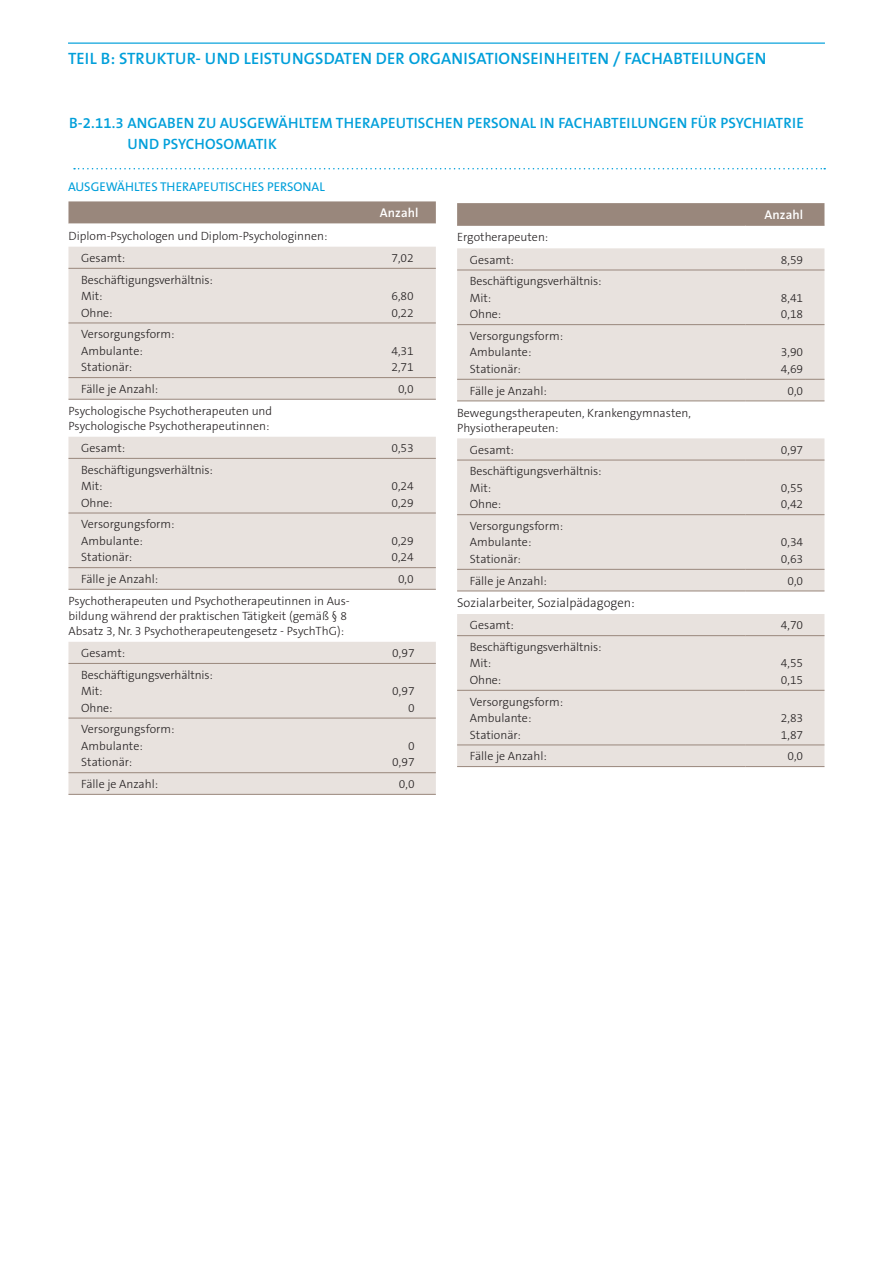
<style>
.page{position:relative;width:893px;height:1263px;background:#fff}
.page>*{position:absolute;margin:0;border:0;box-sizing:border-box;transform-origin:0 0}
.t1{font:600 16.5px "The Sans B6";letter-spacing:.01em;color:#009fda}
.t2{font:600 15px/21.3px "The Sans B6";letter-spacing:.01em;color:#009fda}
.t3{font:12.75px "The Sans B5 Plain";color:#009fda}
.t4{font:300 12.75px "The Sans B3";color:#231f20}
.t5{font:600 12.75px "The Sans B6";letter-spacing:.01em;color:#fff}
.t6{font:300 12px/16.5px "The Sans B3";color:#231f20}
</style>
<div class="page">
<hr style="left:68px;top:43px;width:757px;height:1px;background:#009fda">
<svg style="left:74px;top:168px;width:751px;height:1px"></svg>
<svg style="left:68px;top:201px;width:368px;height:23px;background:#9d8c82"></svg>
<svg style="left:68px;top:247px;width:368px;height:547px;fill:#e8e2de"></svg>
<hr style="left:68px;top:268px;width:303px;height:1px;background:#99877c">
<hr style="left:68px;top:323px;width:303px;height:1px;background:#99877c">
<hr style="left:68px;top:458px;width:303px;height:1px;background:#99877c">
<hr style="left:68px;top:513px;width:303px;height:1px;background:#99877c">
<hr style="left:68px;top:663px;width:303px;height:1px;background:#99877c">
<hr style="left:68px;top:718px;width:303px;height:1px;background:#99877c">
<hr style="left:371px;top:268px;width:65px;height:1px;background:#99877c">
<hr style="left:371px;top:323px;width:65px;height:1px;background:#99877c">
<hr style="left:371px;top:458px;width:65px;height:1px;background:#99877c">
<hr style="left:371px;top:513px;width:65px;height:1px;background:#99877c">
<hr style="left:371px;top:663px;width:65px;height:1px;background:#99877c">
<hr style="left:371px;top:718px;width:65px;height:1px;background:#99877c">
<hr style="left:68px;top:377px;width:303px;height:1px;background:#99877c">
<hr style="left:371px;top:377px;width:65px;height:1px;background:#99877c">
<hr style="left:68px;top:399px;width:303px;height:1px;background:#99877c">
<hr style="left:371px;top:399px;width:65px;height:1px;background:#99877c">
<hr style="left:68px;top:567px;width:303px;height:1px;background:#99877c">
<hr style="left:371px;top:567px;width:65px;height:1px;background:#99877c">
<hr style="left:68px;top:589px;width:303px;height:1px;background:#99877c">
<hr style="left:371px;top:589px;width:65px;height:1px;background:#99877c">
<hr style="left:68px;top:772px;width:303px;height:1px;background:#99877c">
<hr style="left:371px;top:772px;width:65px;height:1px;background:#99877c">
<hr style="left:68px;top:794px;width:303px;height:1px;background:#99877c">
<hr style="left:371px;top:794px;width:65px;height:1px;background:#99877c">
<div style="left:457px;top:203px;width:367px;height:22px;background:#99877c"></div>
<svg style="left:457px;top:248px;width:367px;height:518px;background:#eae4e1"></svg>
<hr style="left:457px;top:270px;width:288px;height:1px;background:#99877c">
<hr style="left:457px;top:324px;width:288px;height:1px;background:#99877c">
<hr style="left:457px;top:460px;width:288px;height:1px;background:#99877c">
<hr style="left:457px;top:514px;width:288px;height:1px;background:#99877c">
<hr style="left:457px;top:635px;width:288px;height:1px;background:#99877c">
<hr style="left:457px;top:690px;width:288px;height:1px;background:#99877c">
<hr style="left:745px;top:270px;width:79px;height:1px;background:#99877c">
<hr style="left:745px;top:324px;width:79px;height:1px;background:#99877c">
<hr style="left:745px;top:460px;width:79px;height:1px;background:#99877c">
<hr style="left:745px;top:514px;width:79px;height:1px;background:#99877c">
<hr style="left:745px;top:635px;width:79px;height:1px;background:#99877c">
<hr style="left:745px;top:690px;width:79px;height:1px;background:#99877c">
<hr style="left:457px;top:225px;width:288px;height:1px;background:#99877c">
<hr style="left:745px;top:225px;width:79px;height:1px;background:#99877c">
<hr style="left:457px;top:379px;width:288px;height:1px;background:#99877c">
<hr style="left:745px;top:379px;width:79px;height:1px;background:#99877c">
<hr style="left:457px;top:401px;width:288px;height:1px;background:#99877c">
<hr style="left:745px;top:401px;width:79px;height:1px;background:#99877c">
<hr style="left:457px;top:569px;width:288px;height:1px;background:#99877c">
<hr style="left:745px;top:569px;width:79px;height:1px;background:#99877c">
<hr style="left:457px;top:591px;width:288px;height:1px;background:#99877c">
<hr style="left:745px;top:591px;width:79px;height:1px;background:#99877c">
<hr style="left:457px;top:745px;width:288px;height:1px;background:#99877c">
<hr style="left:745px;top:745px;width:79px;height:1px;background:#99877c">
<hr style="left:457px;top:766px;width:288px;height:1px;background:#99877c">
<hr style="left:745px;top:766px;width:79px;height:1px;background:#99877c">
<h1 class="t1" style="left:68px;top:49px;width:700px">TEIL B: STRUKTUR- UND LEISTUNGSDATEN DER ORGANISATIONSEINHEITEN / FACHABTEILUNGEN</h1>
<p class="t2" style="left:128px;top:112px;width:678px;text-indent:-59px">B-2.11.3 ANGABEN ZU AUSGEWÄHLTEM THERAPEUTISCHEN PERSONAL IN FACHABTEILUNGEN FÜR PSYCHIATRIE<br>UND PSYCHOSOMATIK</p>
<p class="t3" style="left:68px;top:180px;width:183px">AUSGEWÄH LTES THE RAPEUTISCHES</p>
<p class="t3" style="left:267px;top:180px;width:59px">PE RSONAL</p>
<p class="t5" style="left:380px;top:206px;width:40px">ANZAHL</p>
<p class="t5" style="left:764px;top:208px;width:40px">ANZAHL</p>
<p class="t6" style="left:81px;top:225px;width:248px;line-height:22.4px;text-indent:-13px">Diplom-Psychologen und Diplom-Psychologinnen:<br>Gesamt:</p>
<p class="t6" style="left:391px;top:250px;width:24px">7,02</p>
<p class="t6" style="left:470px;top:226px;width:80px;line-height:22.4px;text-indent:-13px">E rgotherapeuten:<br>Gesamt:</p>
<p class="t6" style="left:781px;top:252px;width:24px">8,59</p>
<p class="t6" style="left:81px;top:272px;width:133px">Beschäftigungsverhältnis:<br>Mit:<br>Ohne:</p>
<p class="t6" style="left:391px;top:288px;width:24px">6,80<br>0,22</p>
<p class="t6" style="left:470px;top:273px;width:133px">Beschäftigungsverhältnis:<br>Mit:<br>Ohne:</p>
<p class="t6" style="left:781px;top:290px;width:24px">8,41<br>0,18</p>
<p class="t6" style="left:81px;top:326px;width:95px">Versorgungsform:<br>Ambulante:<br>Stationär:</p>
<p class="t6" style="left:391px;top:343px;width:24px">4,31<br>2,71</p>
<p class="t6" style="left:470px;top:328px;width:95px">Versorgungsform:<br>Ambulante:<br>Stationär:</p>
<p class="t6" style="left:781px;top:344px;width:24px">3,90<br>4,69</p>
<p class="t6" style="left:81px;top:381px;width:78px">Fälle je Anzahl:</p>
<p class="t6" style="left:398px;top:381px;width:17px">0,0</p>
<p class="t6" style="left:68px;top:404px;width:205px;line-height:15px">Psychologische Psychotherapeuten und<br>Psychologische Psychotherapeutinnen:</p>
<p class="t6" style="left:81px;top:440px;width:45px">Gesamt:</p>
<p class="t6" style="left:391px;top:440px;width:24px">0,53</p>
<p class="t6" style="left:81px;top:462px;width:133px">Beschäftigungsverhältnis:<br>Mit:<br>Ohne:</p>
<p class="t6" style="left:391px;top:478px;width:24px">0,24<br>0,29</p>
<p class="t6" style="left:470px;top:383px;width:78px">Fälle je Anzahl:</p>
<p class="t6" style="left:787px;top:383px;width:17px">0,0</p>
<p class="t6" style="left:457px;top:405px;width:235px;line-height:15px">Bewegungstherapeuten, Krankengymnasten,<br>Physiotherapeuten:</p>
<p class="t6" style="left:470px;top:442px;width:45px">Gesamt:</p>
<p class="t6" style="left:781px;top:442px;width:24px">0,97</p>
<p class="t6" style="left:470px;top:463px;width:133px">Beschäftigungsverhältnis:<br>Mit:<br>Ohne:</p>
<p class="t6" style="left:781px;top:480px;width:24px">0,55<br>0,42</p>
<p class="t6" style="left:81px;top:516px;width:95px">Versorgungsform:<br>Ambulante:<br>Stationär:</p>
<p class="t6" style="left:391px;top:533px;width:24px">0,29<br>0,24</p>
<p class="t6" style="left:470px;top:518px;width:95px">Versorgungsform:<br>Ambulante:<br>Stationär:</p>
<p class="t6" style="left:781px;top:534px;width:24px">0,34<br>0,63</p>
<p class="t6" style="left:81px;top:571px;width:78px">Fälle je Anzahl:</p>
<p class="t6" style="left:398px;top:571px;width:17px">0,0</p>
<p class="t6" style="left:68px;top:594px;width:283px;line-height:15px">Psychotherapeuten und Psychotherapeutinnen in Aus&shy;bildung während der praktischen Tätigkeit (gemäß § 8<br>Absatz 3, Nr. 3 Psychotherapeutengesetz - PsychThG):</p>
<p class="t6" style="left:81px;top:645px;width:45px">Gesamt:</p>
<p class="t6" style="left:392px;top:645px;width:24px">0,97</p>
<p class="t6" style="left:81px;top:667px;width:133px">Beschäftigungsverhältnis:<br>Mit:<br>Ohne:</p>
<p class="t6" style="left:392px;top:683px;width:24px;text-align:right">0,97<br>0</p>
<p class="t6" style="left:81px;top:721px;width:95px">Versorgungsform:<br>Ambulante:<br>Stationär:</p>
<p class="t6" style="left:392px;top:738px;width:24px;text-align:right">0<br>0,97</p>
<p class="t6" style="left:470px;top:573px;width:78px">Fälle je Anzahl:</p>
<p class="t6" style="left:787px;top:573px;width:17px">0,0</p>
<p class="t4" style="left:457px;top:596px;width:179px">Sozialarbeiter, Sozialpädagogen:</p>
<p class="t6" style="left:470px;top:617px;width:45px">Gesamt:</p>
<p class="t6" style="left:781px;top:617px;width:24px">4,70</p>
<p class="t6" style="left:470px;top:639px;width:133px">Beschäftigungsverhältnis:<br>Mit:<br>Ohne:</p>
<p class="t6" style="left:781px;top:655px;width:24px">4,55<br>0,15</p>
<p class="t6" style="left:470px;top:694px;width:95px">Versorgungsform:<br>Ambulante:<br>Stationär:</p>
<p class="t6" style="left:781px;top:710px;width:24px">2,83<br>1,87</p>
<p class="t6" style="left:470px;top:748px;width:78px">Fälle je Anzahl:</p>
<p class="t6" style="left:787px;top:748px;width:17px">0,0</p>
<p class="t6" style="left:81px;top:776px;width:78px">Fälle je Anzahl:</p>
<p class="t6" style="left:399px;top:776px;width:17px">0,0</p>
</div>
